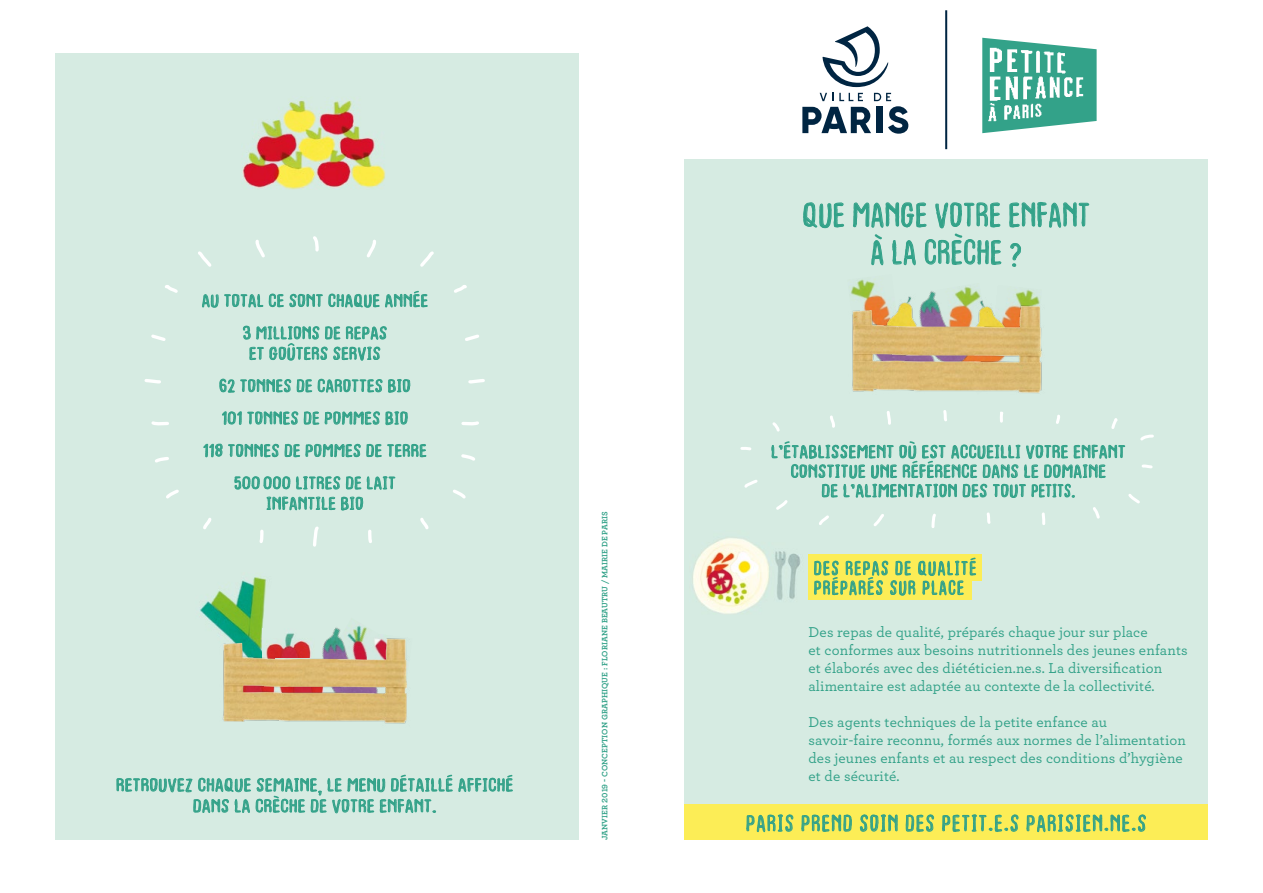
<style>
.page{position:relative;width:1263px;height:893px;background:#fff}
.page>*{position:absolute;margin:0;border:0;box-sizing:border-box;transform-origin:0 0}
.t1{font:34.05px/37.5px "Bad Ink";letter-spacing:-.01em;color:#33a289;text-align:center}
.t2{font:22.95px "Bad Ink";letter-spacing:.04em;color:#33a289}
.t3{font:19.5px/19.5px "Bad Ink";letter-spacing:.05em;color:#33a289}
.t4{font:18px/19.5px "Bad Ink";color:#33a289;text-align:center;scale:1.18 1}
.t5{font:17.55px/32.4px "Bad Ink";color:#33a289;text-align:center;scale:1.18 1}
.t6{font:500 15px/18px "Archer";letter-spacing:.01em;color:#33a289}
.t7{font:700 8.25px "Archer";letter-spacing:.01em;color:#33a289}
</style>
<div class="page">
<div style="left:685px;top:159px;width:523px;height:664px;background:#d6ebe2"></div>
<div style="left:55px;top:53px;width:523px;height:787px;background:#d6ebe2"></div>
<svg style="left:982px;top:38px;width:114px;height:95px"></svg>
<img style="left:985px;top:43px;width:103px;height:83px">
<svg style="left:802px;top:93px;width:106px;height:41px"></svg>
<svg style="left:822px;top:26px;width:66px;height:61px"></svg>
<hr style="left:945px;top:10px;width:2px;height:139px;background:#002542">
<div style="left:808px;top:554px;width:174px;height:27px;background:#fced56"></div>
<div style="left:808px;top:577px;width:164px;height:23px;background:#fced56"></div>
<svg style="left:740px;top:447px;width:12px;height:4px"></svg>
<svg style="left:744px;top:480px;width:14px;height:8px"></svg>
<div style="left:685px;top:804px;width:523px;height:36px;background:#fced56"></div>
<svg style="left:746px;top:814px;width:47px;height:19px"></svg>
<svg style="left:801px;top:814px;width:51px;height:18px"></svg>
<svg style="left:860px;top:814px;width:38px;height:18px"></svg>
<svg style="left:905px;top:814px;width:29px;height:18px"></svg>
<svg style="left:942px;top:814px;width:76px;height:18px"></svg>
<svg style="left:1026px;top:814px;width:120px;height:19px"></svg>
<img style="left:693px;top:538px;width:107px;height:76px">
<svg style="left:803px;top:202px;width:41px;height:27px"></svg>
<svg style="left:1009px;top:202px;width:81px;height:65px"></svg>
<svg style="left:853px;top:202px;width:149px;height:64px"></svg>
<svg style="left:814px;top:557px;width:162px;height:39px"></svg>
<svg style="left:771px;top:410px;width:383px;height:118px"></svg>
<img style="left:242px;top:100px;width:144px;height:90px">
<svg style="left:313px;top:236px;width:6px;height:16px"></svg>
<svg style="left:367px;top:239px;width:9px;height:19px"></svg>
<svg style="left:255px;top:240px;width:10px;height:18px"></svg>
<svg style="left:420px;top:251px;width:14px;height:16px"></svg>
<svg style="left:198px;top:251px;width:14px;height:16px"></svg>
<svg style="left:454px;top:285px;width:13px;height:8px"></svg>
<svg style="left:165px;top:285px;width:13px;height:8px"></svg>
<svg style="left:465px;top:334px;width:14px;height:7px"></svg>
<svg style="left:151px;top:334px;width:15px;height:7px"></svg>
<svg style="left:461px;top:421px;width:18px;height:5px"></svg>
<svg style="left:151px;top:421px;width:18px;height:5px"></svg>
<svg style="left:453px;top:489px;width:13px;height:10px"></svg>
<svg style="left:461px;top:454px;width:14px;height:7px"></svg>
<svg style="left:166px;top:489px;width:13px;height:10px"></svg>
<svg style="left:155px;top:457px;width:14px;height:6px"></svg>
<svg style="left:468px;top:379px;width:17px;height:5px"></svg>
<svg style="left:144px;top:379px;width:17px;height:5px"></svg>
<svg style="left:202px;top:290px;width:227px;height:257px"></svg>
<img style="left:200px;top:577px;width:66px;height:56px">
<img style="left:262px;top:628px;width:4px;height:5px">
<img style="left:333px;top:625px;width:35px;height:8px">
<img style="left:223px;top:633px;width:184px;height:91px">
<svg style="left:116px;top:774px;width:397px;height:40px"></svg>
<img style="left:850px;top:279px;width:30px;height:21px">
<img style="left:1015px;top:289px;width:26px;height:11px">
<img style="left:926px;top:286px;width:55px;height:14px">
<img style="left:880px;top:295px;width:31px;height:5px">
<img style="left:969px;top:297px;width:12px;height:3px">
<img style="left:852px;top:300px;width:190px;height:93px">
<p class="t5" style="left:201px;top:286px;width:194px">AU TOTAL CE SONT CHAQUE ANNEE<br>3 MILLIONS DE REPAS</p>
<p class="t5" style="left:203px;top:339px;width:191px">ET GOÛTERS SERVIS<br>62 TONNES DE CAROTTES BIO<br>101 TONNES DE POMMES BIO<br>118 TONNES DE POMMES DE TERRE<br>500 000 LITRES DE LAIT</p>
<p class="t5" style="left:266px;top:489px;width:84px">INFANTILE BIO</p>
<p class="t4" style="left:116px;top:776px;width:338px;line-height:21px">RETROUVEZ CHAQUE SEMAINE, LE MENU DETAILLÉ AFFICHE<br>DANS LA CRÈCHE DE VOTRE ENFANT.</p>
<p class="t7" style="left:598px;top:840px;width:330px;rotate:-90deg">JANVIER 2019 - CONCEPTION GRAPHIQUE : FLORIANE BEAUTRU / MAIRIE DE PARIS</p>
<h1 class="t1" style="left:802px;top:199px;width:290px">QUE MANGE VOTRE ENFANT<br>À LA CRÈCHE ?</h1>
<p class="t4" style="left:771px;top:443px;width:302px">L'ÉTABLISSEMENT OÙ EST ACCUEILLI VOTRE ENFANT<br>CONSTITUE UNE RÉFÉRENCE DANS LE DOMAINE<br>DE L'ALIMENTATION DES TOUT PETITS.</p>
<h3 class="t3" style="left:814px;top:560px;width:163px">DES REPAS DE QUALITÉ<br>PRÉPARÉS SUR PLACE</h3>
<p class="t6" style="left:808px;top:622px;width:381px">Des repas de qualité, préparés chaque jour sur place<br>et conformes aux besoins nutritionnels des jeunes enfants et élaborés avec des diététicien.ne.s. La diversification alimentaire est adaptée au contexte de la collectivité.</p>
<p class="t6" style="left:808px;top:712px;width:379px">Des agents techniques de la petite enfance au<br>savoir-faire reconnu, formés aux normes de l’alimentation des jeunes enfants et au respect des conditions d’hygiène et de sécurité.</p>
<h2 class="t2" style="left:746px;top:814px;width:402px">PARIS PREND SOIN DES PETIT.E.S PARISIEN.NE.S</h2>
</div>
